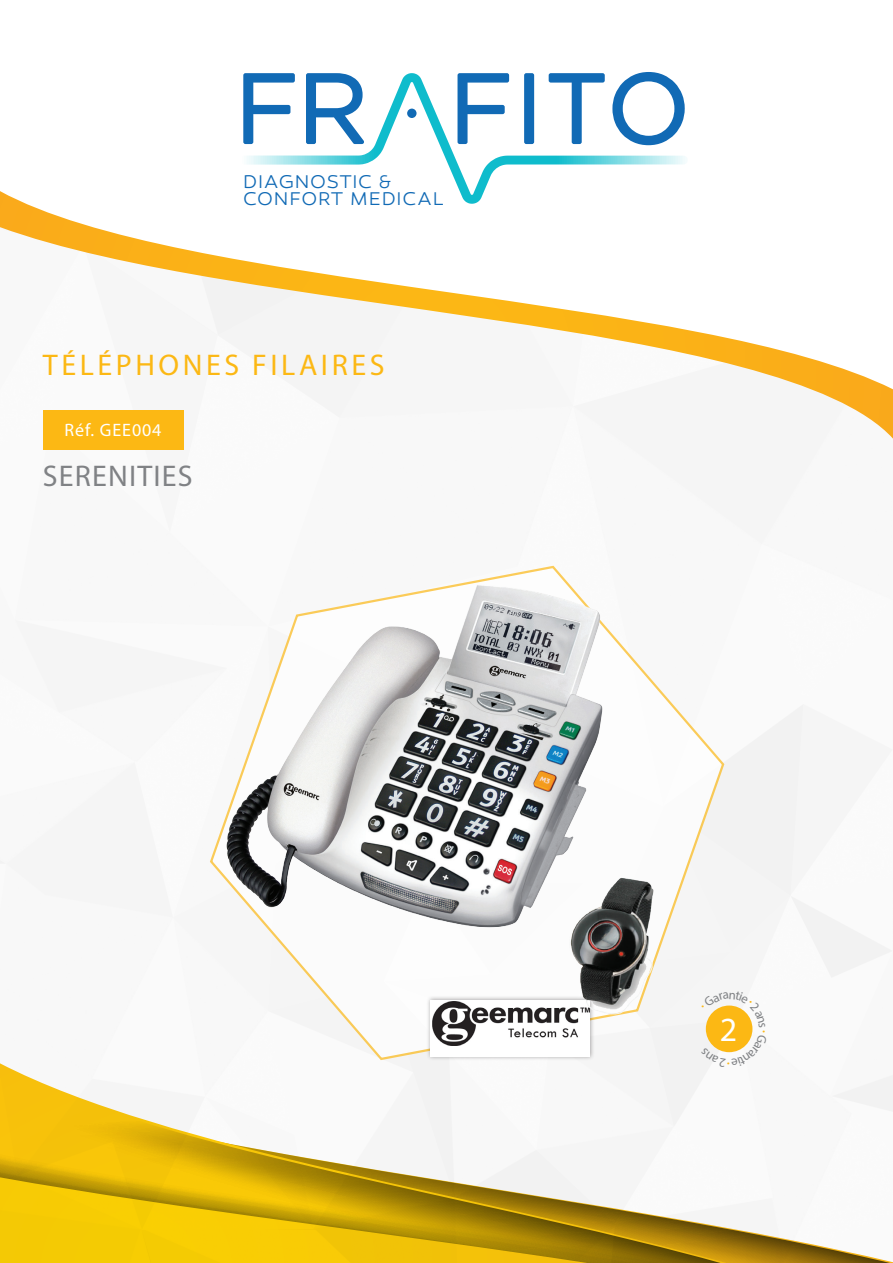
<style>
.page{position:relative;width:893px;height:1263px;background:#fff}
.page>*{position:absolute;margin:0;border:0;box-sizing:border-box;transform-origin:0 0}
.t1{font:33.9px "Myriad Pro";color:#fff}
.t2{font:30px "Myriad Pro";letter-spacing:.12em;color:#fcb814}
.t3{font:30px "Myriad Pro";letter-spacing:.04em;color:#808285}
.t4{font:18.75px/17.1px "Canaro Light DEMO";letter-spacing:.045em;color:#116ab5}
.t5{font:18px "Myriad Pro";letter-spacing:.05em;color:#fff}
</style>
<div class="page">
<img style="left:0;top:439px;width:893px;height:824px">
<svg style="left:209px;top:564px;width:517px;height:498px"></svg>
<div style="left:426px;top:995px;width:169px;height:66px;background:#231f20;opacity:.4"></div>
<div style="left:430px;top:1000px;width:160px;height:56px;background:#fff"></div>
<svg style="left:0;top:191px;width:893px;height:248px"></svg>
<div style="left:43px;top:411px;width:140px;height:39px;background:#fcb814"></div>
<svg style="left:240px;top:73px;width:448px;height:131px"></svg>
<div style="left:407px;top:109px;width:10px;height:9px;background:#116ab5;border-radius:50%"></div>
<img style="left:433px;top:1031px;width:145px;height:14px">
<img style="left:190px;top:529px;width:501px;height:502px">
<svg style="left:701px;top:992px;width:66px;height:75px"></svg>
<p class="t4" style="left:243px;top:174px;width:202px">DIAGNOSTIC &amp;<br>CONFORT MEDICAL</p>
<p class="t2" style="left:43px;top:347px;width:343px">TÉLÉPHONES FILAIRES</p>
<p class="t5" style="left:64px;top:419px;width:99px">Réf. GEE004</p>
<p class="t3" style="left:43px;top:458px;width:151px">SERENITIES</p>
<p class="t1" style="left:720px;top:1009px;width:19px">2</p>
</div>
